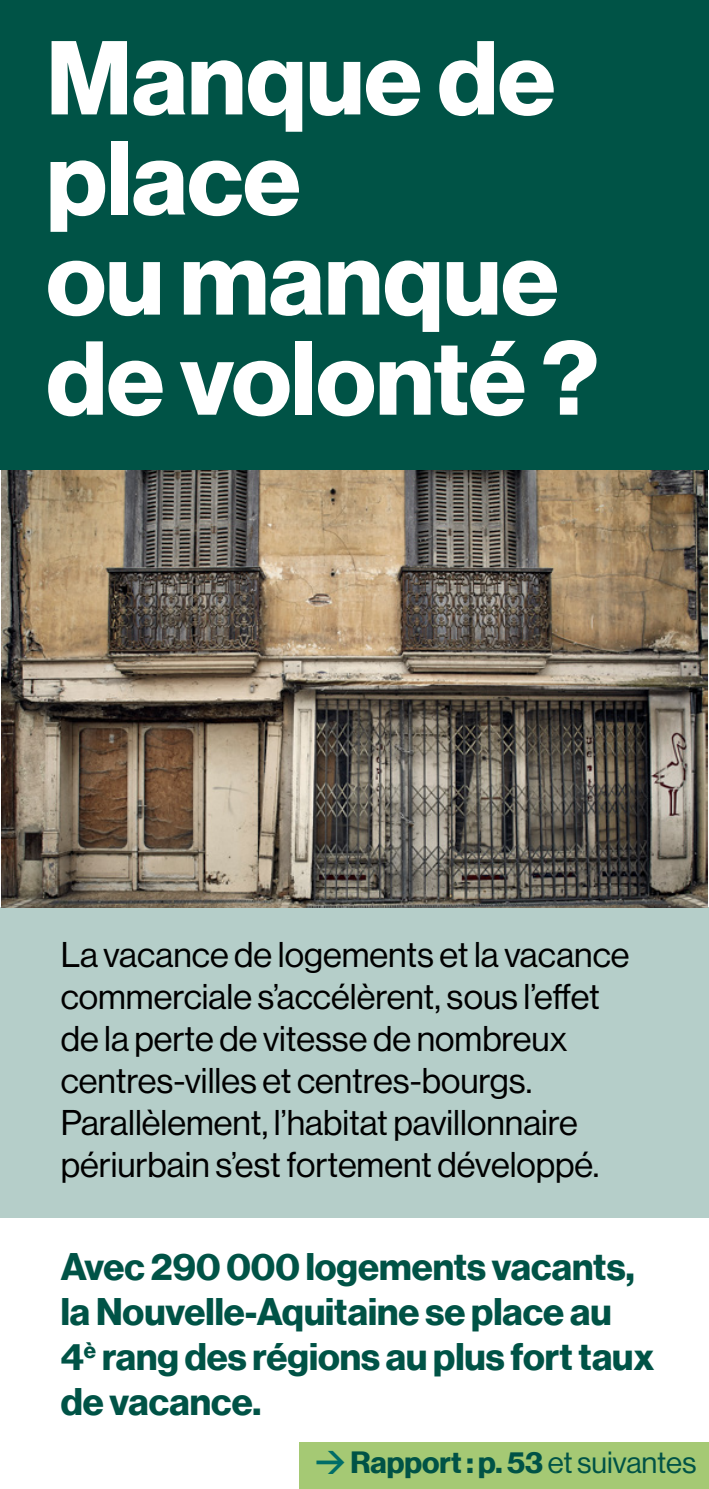
<style>
.page{position:relative;width:709px;height:1489px;background:#fff}
.page>*{position:absolute;margin:0;border:0;box-sizing:border-box;transform-origin:0 0}
.t1{font:102.5px/100px "N Haas Grotesk DS Pro 75 Bd";color:#fff}
.t2{font:37.5px/45px "N Haas Grotesk DS Pro 75 Bd";color:#005346}
.t3{font:35px/42px "N Haas Grotesk DS Pro 55 Rg";color:#000}
.t4{font:30px "N Haas Grotesk DS Pro 75 Bd";color:#005346}
.s1{font-family:"DIN";font-weight:700;color:#006d68}
.s2{font-family:"N Haas Grotesk DS Pro 55 Rg"}
</style>
<div class="page">
<div style="left:0;top:907px;width:709px;height:310px;background:#b5cec9"></div>
<img style="left:1px;top:469px;width:706px;height:438px">
<div style="left:0;top:0;width:709px;height:469px;background:#005346"></div>
<div style="left:300px;top:1442px;width:409px;height:46px;background:#a5c974"></div>
<h1 class="t1" style="left:47px;top:30px;width:553px">Manque de place<br>ou manque de volonté ?</h1>
<p class="t3" style="left:61px;top:933px;width:570px">La vacance de logements et la vacance commerciale s’accélèrent, sous l’effet de la perte de vitesse de nombreux centres-villes et centres-bourgs.<br>Parallèlement, l’habitat pavillonnaire périurbain s’est fortement développé.</p>
<p class="t2" style="left:61px;top:1245px;width:595px">Avec 290 000 logements vacants, la Nouvelle-Aquitaine se place au<br>4<sup>è</sup> rang des régions au plus fort taux de vacance.</p>
<p class="t4" style="left:315px;top:1444px;width:383px"><span class="s1">&gt;</span>Rapport : p. 53 <span class="s2">et suivantes</span></p>
</div>
